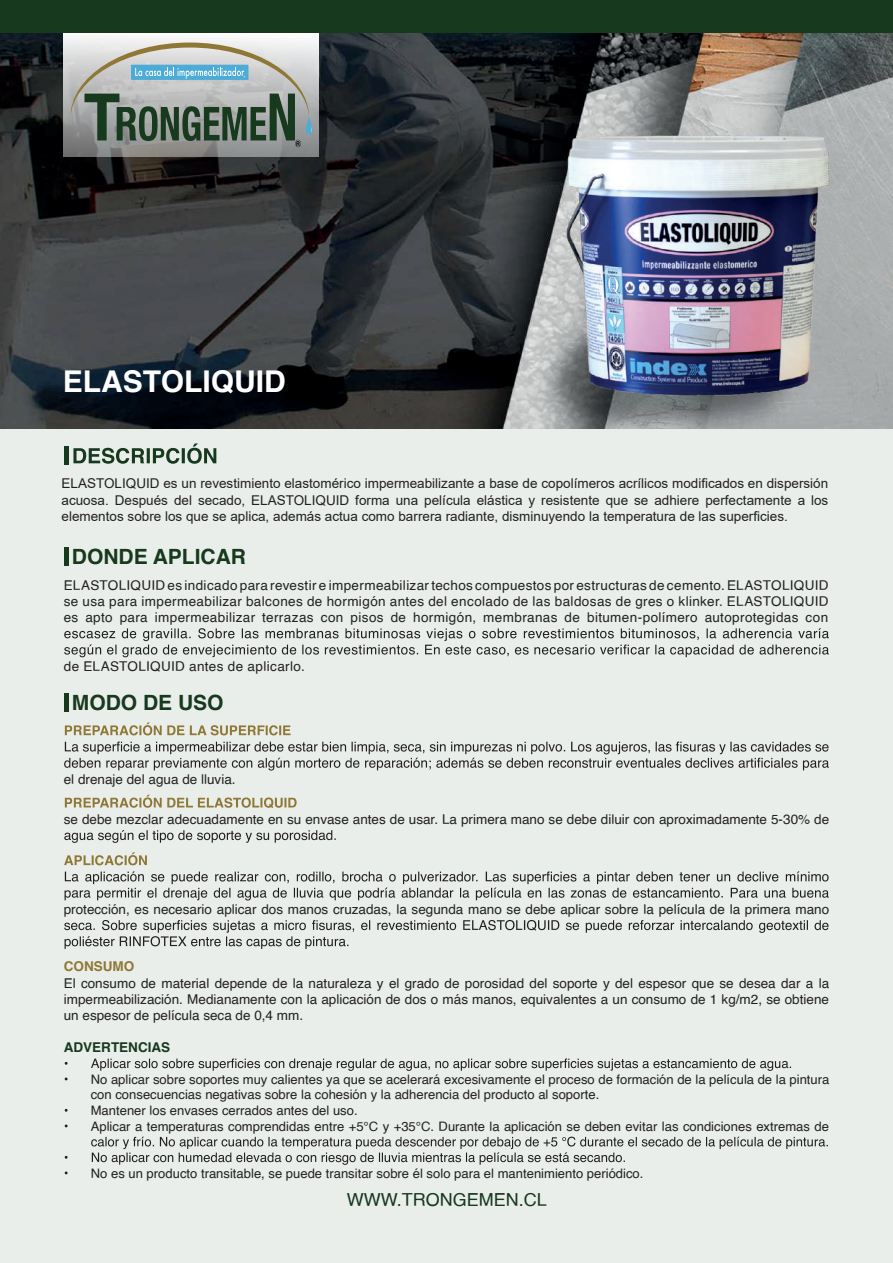
<style>
.page{position:relative;width:893px;height:1263px;background:#fff}
.page>*{position:absolute;margin:0;border:0;box-sizing:border-box;transform-origin:0 0}
.t1{font:700 30px "Helvetica";color:#fff}
.t2{font:700 21px "Helvetica";color:#17391e}
.t3{font:18px "Helvetica";color:#17391e}
.t4{font:13.5px/16.2px "Helvetica";color:#231f20;text-align:justify}
.t5{font:13.5px/16.2px "Arial";color:#231f20;text-align:justify}
.t6{font:13.5px "Helvetica";letter-spacing:.025em;color:#231f20}
.t7{font:700 13.5px "Helvetica";color:#17391e}
.t8{font:700 13.5px "Helvetica";color:#8f7735}
.t9{font:13.05px/15.6px "Helvetica";color:#231f20}
.t10{font:6.6px "Arial Rounded MT Bold";color:#000001;scale:.83 1}
</style>
<div class="page">
<div style="left:0;top:370px;width:893px;height:893px;background:#e9eeea"></div>
<svg style="left:73px;top:443px;width:143px;height:21px"></svg>
<svg style="left:64px;top:628px;width:765px;height:29px"></svg>
<svg style="left:65px;top:722px;width:226px;height:13px"></svg>
<svg style="left:64px;top:741px;width:765px;height:29px"></svg>
<svg style="left:65px;top:795px;width:232px;height:13px"></svg>
<svg style="left:64px;top:830px;width:272px;height:13px"></svg>
<svg style="left:64px;top:852px;width:83px;height:13px"></svg>
<svg style="left:65px;top:871px;width:764px;height:29px"></svg>
<svg style="left:64px;top:920px;width:764px;height:29px"></svg>
<svg style="left:91px;top:1058px;width:700px;height:13px"></svg>
<svg style="left:91px;top:1137px;width:737px;height:28px"></svg>
<img style="left:0;top:33px;width:893px;height:396px">
<div style="left:0;top:0;width:893px;height:33px;background:#17391e"></div>
<svg style="left:64px;top:33px;width:255px;height:124px"></svg>
<svg style="left:70px;top:43px;width:242px;height:104px"></svg>
<hr style="left:64px;top:447px;width:4px;height:18px;background:#17391e">
<hr style="left:64px;top:547px;width:4px;height:19px;background:#17391e">
<hr style="left:64px;top:693px;width:4px;height:18px;background:#17391e">
<img style="left:483px;top:53px;width:410px;height:376px">
<p class="t10" style="left:296px;top:140px;width:6px">R</p>
<h1 class="t1" style="left:63px;top:358px;width:224px">ELASTOLIQUID</h1>
<p class="t5" style="left:62px;top:475px;width:768px">ELASTOLIQUID es un revestimiento elastomérico impermeabilizante a base de copolímeros acrílicos modificados en dispersión acuosa. Después del secado, ELASTOLIQUID forma una película elástica y resistente que se adhiere perfectamente a los elementos sobre los que se aplica, además actua como barrera radiante, disminuyendo la temperatura de las superficies.</p>
<h2 class="t2" style="left:72px;top:540px;width:176px">DONDE APLICAR</h2>
<p class="t4" style="left:64px;top:577px;width:766px">ELASTOLIQUID es indicado para revestir e impermeabilizar techos compuestos por estructuras de cemento. ELASTOLIQUID se usa para impermeabilizar balcones de hormigón antes del encolado de las baldosas de gres o klinker. ELASTOLIQUID es apto para impermeabilizar terrazas con pisos de hormigón, membranas de bitumen-polímero autoprotegidas con</p>
<p class="t6" style="left:64px;top:655px;width:243px">de ELASTOLIQUID antes de aplicarlo.</p>
<h2 class="t2" style="left:72px;top:686px;width:153px">MODO DE USO</h2>
<p class="t4" style="left:64px;top:771px;width:173px">el drenaje del agua de lluvia.</p>
<p class="t4" style="left:64px;top:811px;width:767px">se debe mezclar adecuadamente en su envase antes de usar. La primera mano se debe diluir con aproximadamente 5-30% de</p>
<p class="t4" style="left:64px;top:901px;width:767px">protección, es necesario aplicar dos manos cruzadas, la segunda mano se debe aplicar sobre la película de la primera mano</p>
<p class="t8" style="left:64px;top:956px;width:72px">CONSUMO</p>
<p class="t4" style="left:64px;top:975px;width:767px">El consumo de material depende de la naturaleza y el grado de porosidad del soporte y del espesor que se desea dar a la impermeabilización. Medianamente con la aplicación de dos o más manos, equivalentes a un consumo de 1 kg/m2, se obtiene un espesor de película seca de 0,4 mm.</p>
<p class="t7" style="left:64px;top:1037px;width:108px">ADVERTENCIAS</p>
<p class="t9" style="left:91px;top:1072px;width:740px">No aplicar sobre soportes muy calientes ya que se acelerará excesivamente el proceso de formación de la película de la pintura con consecuencias negativas sobre la cohesión y la adherencia del producto al soporte.<br>Mantener los envases cerrados antes del uso.<br>Aplicar a temperaturas comprendidas entre +5°C y +35°C. Durante la aplicación se deben evitar las condiciones extremas de</p>
<p class="t9" style="left:91px;top:1165px;width:554px">No es un producto transitable, se puede transitar sobre él solo para el mantenimiento periódico.</p>
<h3 class="t3" style="left:347px;top:1186px;width:202px">WWW.TRONGEMEN.CL</h3>
</div>
